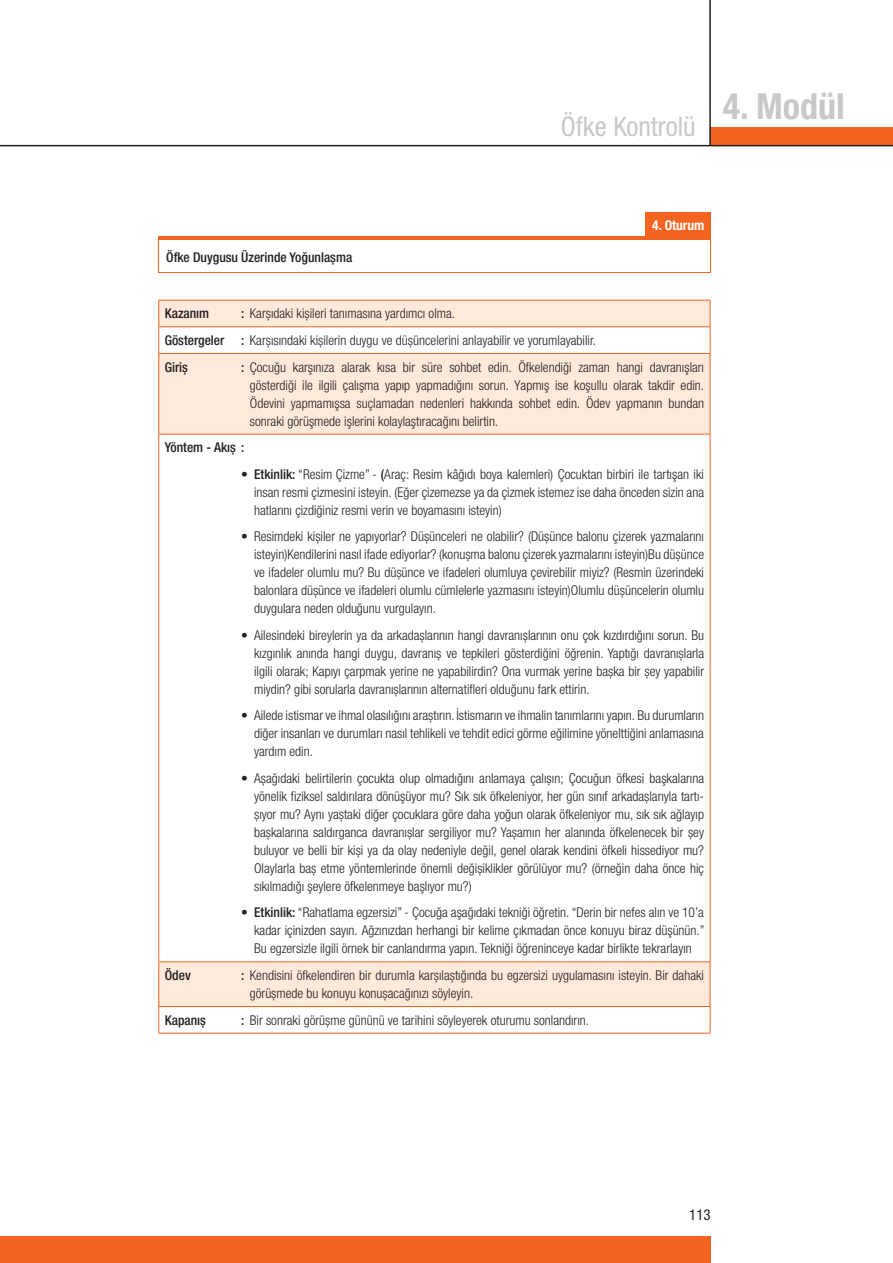
<style>
.page{position:relative;width:893px;height:1263px;background:#fff}
.page>*{position:absolute;margin:0;border:0;box-sizing:border-box;transform-origin:0 0}
.t1{font:700 condensed 36px "Helvetica Neue LT Pro";color:#c7c8ca}
.t2{font:condensed 27px "Helvetica Neue LT Pro";color:#c7c8ca}
.t3{font:condensed 15px "Helvetica Neue LT Pro";color:#231f20}
.t4{font:300 condensed 13.5px/18px "Helvetica Neue LT Pro";color:#231f20;text-align:justify}
.t5{font:500 condensed 13.5px "Helvetica Neue LT Pro";color:#231f20}
.t6{font:700 condensed 13.5px "Helvetica Neue LT Pro";color:#fff}
.s1{font-weight:500}
</style>
<div class="page">
<div style="left:710px;top:127px;width:183px;height:19px;background:#f36421"></div>
<hr style="left:0;top:145px;width:893px;height:1px;background:#231f20">
<hr style="left:709px;top:0;width:2px;height:146px;background:#231f20">
<div style="left:0;top:1236px;width:711px;height:27px;background:#f36421"></div>
<div style="left:158px;top:238px;width:553px;height:35px;border:1px solid #f36421"></div>
<div style="left:646px;top:213px;width:65px;height:25px;background:#f36421"></div>
<hr style="left:158px;top:236px;width:553px;height:4px;background:#f36421">
<div style="left:159px;top:301px;width:551px;height:25px;background:#fee9da"></div>
<svg style="left:159px;top:327px;width:551px;height:706px"></svg>
<hr style="left:158px;top:300px;width:552px;height:1px;background:#f36421">
<hr style="left:158px;top:326px;width:552px;height:1px;background:#f36421">
<svg style="left:158px;top:300px;width:1px;height:53px"></svg>
<svg style="left:710px;top:300px;width:1px;height:53px"></svg>
<hr style="left:158px;top:353px;width:552px;height:1px;background:#f36421">
<hr style="left:158px;top:354px;width:1px;height:80px;background:#f36421">
<hr style="left:710px;top:354px;width:1px;height:80px;background:#f36421">
<hr style="left:158px;top:434px;width:552px;height:1px;background:#f36421">
<hr style="left:158px;top:434px;width:1px;height:527px;background:#f36421">
<hr style="left:710px;top:434px;width:1px;height:527px;background:#f36421">
<hr style="left:158px;top:961px;width:552px;height:1px;background:#f36421">
<hr style="left:158px;top:962px;width:1px;height:44px;background:#f36421">
<hr style="left:710px;top:962px;width:1px;height:44px;background:#f36421">
<hr style="left:158px;top:1006px;width:552px;height:1px;background:#f36421">
<svg style="left:158px;top:1007px;width:1px;height:26px"></svg>
<svg style="left:710px;top:1007px;width:1px;height:26px"></svg>
<hr style="left:158px;top:1033px;width:552px;height:1px;background:#f36421">
<h2 class="t2" style="left:561px;top:111px;width:136px">Öfke Kontrolü</h2>
<h1 class="t1" style="left:723px;top:85px;width:123px">4. Modül</h1>
<p class="t5" style="left:166px;top:249px;width:188px">Öfke Duygusu Üzerinde Yoğunlaşma</p>
<p class="t6" style="left:652px;top:217px;width:54px">4. Oturum</p>
<p class="t4" style="left:165px;top:300px;width:433px;line-height:26.7px;text-align:left;text-indent:77px"><span class="s1">:</span> Karşıdaki kişileri tanımasına yardımcı olma.<br><span class="s1">Göstergeler :</span> Karşısındaki kişilerin duygu ve düşüncelerini anlayabilir ve yorumlayabilir.<br><span class="s1">Giriş</span></p>
<p class="t5" style="left:165px;top:305px;width:46px">Kazanım</p>
<p class="t4" style="left:250px;top:358px;width:456px;text-indent:-9px"><span class="s1">:</span> Çocuğu karşınıza alarak kısa bir süre sohbet edin. Öfkelendiği zaman hangi davranışları gösterdiği ile ilgili çalışma yapıp yapmadığını sorun. Yapmış ise koşullu olarak takdir edin.<br>Ödevini yapmamışsa suçlamadan nedenleri hakkında sohbet edin. Ödev yapmanın bundan sonraki görüşmede işlerini kolaylaştıracağını belirtin.</p>
<p class="t5" style="left:165px;top:439px;width:81px">Yöntem - Akış :</p>
<p class="t4" style="left:254px;top:465px;width:451px;text-indent:-13px"><span class="s1">• Etkinlik:</span> “Resim Çizme” - <span class="s1">(</span>Araç: Resim kâğıdı boya kalemleri) Çocuktan birbiri ile tartışan iki insan resmi çizmesini isteyin. (Eğer çizemezse ya da çizmek istemez ise daha önceden sizin ana hatlarını çizdiğiniz resmi verin ve boyamasını isteyin)</p>
<p class="t4" style="left:254px;top:527px;width:451px;text-indent:-13px">• Resimdeki kişiler ne yapıyorlar? Düşünceleri ne olabilir? (Düşünce balonu çizerek yazmalarını isteyin)Kendilerini nasıl ifade ediyorlar? (konuşma balonu çizerek yazmalarını isteyin)Bu düşünce ve ifadeler olumlu mu? Bu düşünce ve ifadeleri olumluya çevirebilir miyiz? (Resmin üzerindeki balonlara düşünce ve ifadeleri olumlu cümlelerle yazmasını isteyin)Olumlu düşüncelerin olumlu duygulara neden olduğunu vurgulayın.</p>
<p class="t4" style="left:254px;top:626px;width:451px;text-indent:-13px">• Ailesindeki bireylerin ya da arkadaşlarının hangi davranışlarının onu çok kızdırdığını sorun. Bu kızgınlık anında hangi duygu, davranış ve tepkileri gösterdiğini öğrenin. Yaptığı davranışlarla ilgili olarak; Kapıyı çarpmak yerine ne yapabilirdin? Ona vurmak yerine başka bir şey yapabilir miydin? gibi sorularla davranışlarının alternatifleri olduğunu fark ettirin.</p>
<p class="t4" style="left:254px;top:706px;width:451px;text-indent:-13px">• Ailede istismar ve ihmal olasılığını araştırın. İstismarın ve ihmalin tanımlarını yapın. Bu durumların diğer insanları ve durumları nasıl tehlikeli ve tehdit edici görme eğilimine yönelttiğini anlamasına yardım edin.</p>
<p class="t4" style="left:254px;top:769px;width:451px;text-indent:-13px">• Aşağıdaki belirtilerin çocukta olup olmadığını anlamaya çalışın; Çocuğun öfkesi başkalarına yönelik fiziksel saldırılara dönüşüyor mu? Sık sık öfkeleniyor, her gün sınıf arkadaşlarıyla tartı&shy;şıyor mu? Aynı yaştaki diğer çocuklara göre daha yoğun olarak öfkeleniyor mu, sık sık ağlayıp başkalarına saldırganca davranışlar sergiliyor mu? Yaşamın her alanında öfkelenecek bir şey buluyor ve belli bir kişi ya da olay nedeniyle değil, genel olarak kendini öfkeli hissediyor mu?<br>Olaylarla baş etme yöntemlerinde önemli değişiklikler görülüyor mu? (örneğin daha önce hiç sıkılmadığı şeylere öfkelenmeye başlıyor mu?)</p>
<p class="t4" style="left:254px;top:903px;width:452px;text-indent:-13px"><span class="s1">• Etkinlik:</span> “Rahatlama egzersizi” - Çocuğa aşağıdaki tekniği öğretin. “Derin bir nefes alın ve 10’a kadar içinizden sayın. Ağzınızdan herhangi bir kelime çıkmadan önce konuyu biraz düşünün.” Bu egzersizle ilgili örnek bir canlandırma yapın. Tekniği öğreninceye kadar birlikte tekrarlayın</p>
<p class="t5" style="left:165px;top:967px;width:28px">Ödev</p>
<p class="t4" style="left:250px;top:966px;width:456px;text-indent:-9px"><span class="s1">:</span> Kendisini öfkelendiren bir durumla karşılaştığında bu egzersizi uygulamasını isteyin. Bir dahaki görüşmede bu konuyu konuşacağınızı söyleyin.</p>
<p class="t5" style="left:165px;top:1012px;width:43px">Kapanış</p>
<p class="t4" style="left:241px;top:1011px;width:349px"><span class="s1">:</span> Bir sonraki görüşme gününü ve tarihini söyleyerek oturumu sonlandırın.</p>
<p class="t3" style="left:689px;top:1206px;width:23px">113</p>
</div>
